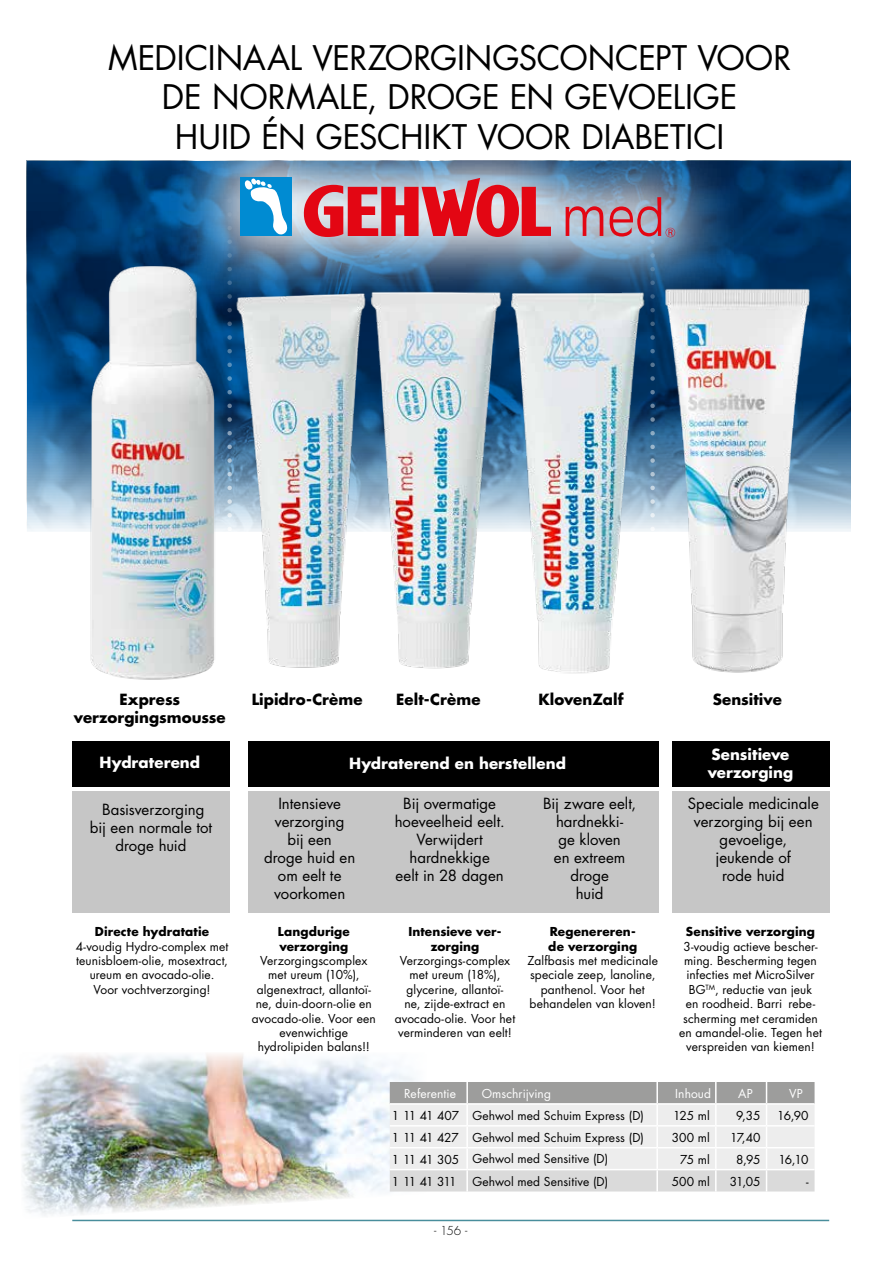
<style>
.page{position:relative;width:893px;height:1263px;background:#fff}
.page>*{position:absolute;margin:0;border:0;box-sizing:border-box;transform-origin:0 0}
.t1{font:33px/39.6px "Futura Std";letter-spacing:-.005em;color:#000;text-align:center}
.t2{font:15px/18px "Futura Std";color:#000;text-align:center}
.t3{font:700 15px/18px "Futura Std";letter-spacing:.005em;color:#000;text-align:center}
.t4{font:700 15px/18px "Futura Std";letter-spacing:.005em;color:#fff}
.t5{font:12px/14.4px "Futura Std";letter-spacing:.01em;color:#000;text-align:center}
.t6{font:700 12px/14.4px "Futura Std";letter-spacing:.01em;color:#000}
.t7{font:12px "Futura Std";letter-spacing:.01em;color:#fff}
.t8{font:300 12px "Futura Std";color:#000}
</style>
<div class="page">
<hr style="left:72px;top:1220px;width:757px;height:1px;background:#498e9c">
<img style="left:21px;top:1054px;width:405px;height:166px">
<svg style="left:27px;top:161px;width:823px;height:370px;background:#164d7e"></svg>
<img style="left:68px;top:240px;width:143px;height:440px">
<img style="left:675px;top:243px;width:167px;height:430px">
<img style="left:511px;top:308px;width:99px;height:366px">
<img style="left:211px;top:308px;width:146px;height:360px">
<img style="left:357px;top:308px;width:146px;height:361px">
<svg style="left:169px;top:160px;width:574px;height:148px;background:#5b80a1"></svg>
<svg style="left:566px;top:206px;width:37px;height:30px"></svg>
<div style="left:240px;top:177px;width:52px;height:59px;background:#008bd2"></div>
<svg style="left:244px;top:179px;width:44px;height:56px"></svg>
<svg style="left:304px;top:178px;width:247px;height:59px;background:#d2606d"></svg>
<svg style="left:390px;top:1082px;width:424px;height:109px;background:#d9d9d9"></svg>
<hr style="left:390px;top:1103px;width:77px;height:2px;background:#fff">
<hr style="left:467px;top:1103px;width:190px;height:2px;background:#fff">
<hr style="left:657px;top:1103px;width:59px;height:2px;background:#fff">
<hr style="left:716px;top:1103px;width:50px;height:2px;background:#fff">
<hr style="left:766px;top:1103px;width:48px;height:2px;background:#fff">
<hr style="left:390px;top:1125px;width:77px;height:1px;background:#fff">
<hr style="left:467px;top:1125px;width:190px;height:1px;background:#fff">
<hr style="left:657px;top:1125px;width:59px;height:1px;background:#fff">
<hr style="left:716px;top:1125px;width:50px;height:1px;background:#fff">
<hr style="left:766px;top:1125px;width:48px;height:1px;background:#fff">
<hr style="left:390px;top:1147px;width:77px;height:1px;background:#fff">
<hr style="left:467px;top:1147px;width:190px;height:1px;background:#fff">
<hr style="left:657px;top:1147px;width:59px;height:1px;background:#fff">
<hr style="left:716px;top:1147px;width:50px;height:1px;background:#fff">
<hr style="left:766px;top:1147px;width:48px;height:1px;background:#fff">
<hr style="left:390px;top:1169px;width:77px;height:1px;background:#fff">
<hr style="left:467px;top:1169px;width:190px;height:1px;background:#fff">
<hr style="left:657px;top:1169px;width:59px;height:1px;background:#fff">
<hr style="left:716px;top:1169px;width:50px;height:1px;background:#fff">
<hr style="left:766px;top:1169px;width:48px;height:1px;background:#fff">
<div style="left:72px;top:791px;width:158px;height:122px;background:#c6c6c6"></div>
<div style="left:672px;top:791px;width:157px;height:122px;background:#c6c6c6"></div>
<div style="left:248px;top:791px;width:411px;height:122px;background:#c6c6c6"></div>
<svg style="left:227px;top:177px;width:5px;height:491px"></svg>
<img style="left:610px;top:177px;width:65px;height:467px">
<div style="left:72px;top:742px;width:158px;height:45px;background:#000"></div>
<div style="left:672px;top:742px;width:157px;height:45px;background:#000"></div>
<div style="left:248px;top:742px;width:411px;height:45px;background:#000"></div>
<h1 class="t1" style="left:108px;top:38px;width:684px">MEDICINAAL VERZORGINGSCONCEPT VOOR<br>DE NORMALE, DROGE EN GEVOELIGE<br>HUID ÉN GESCHIKT VOOR DIABETICI</h1>
<p class="t3" style="left:74px;top:690px;width:153px">Express verzorgingsmousse</p>
<p class="t3" style="left:252px;top:690px;width:112px">Lipidro-Crème</p>
<p class="t3" style="left:396px;top:690px;width:86px">Eelt-Crème</p>
<p class="t3" style="left:538px;top:690px;width:87px">KlovenZalf</p>
<p class="t3" style="left:713px;top:690px;width:71px">Sensitive</p>
<p class="t4" style="left:100px;top:754px;width:102px">Hydraterend</p>
<p class="t4" style="left:349px;top:754px;width:218px">Hydraterend en herstellend</p>
<p class="t4" style="left:708px;top:745px;width:87px">Sensitieve verzorging</p>
<p class="t2" style="left:90px;top:800px;width:124px">Basisverzorging<br>bij een normale tot droge huid</p>
<p class="t6" style="left:95px;top:924px;width:116px">Directe hydratatie</p>
<p class="t5" style="left:76px;top:939px;width:154px">4-voudig Hydro-complex met teunisbloem-olie, mosextract, ureum en avocado-olie.<br>Voor vochtverzorging!</p>
<p class="t2" style="left:264px;top:795px;width:93px">Intensieve verzorging<br>bij een<br>droge huid en om eelt te voorkomen</p>
<p class="t2" style="left:395px;top:795px;width:111px">Bij overmatige hoeveelheid eelt.<br>Verwijdert hardnekkige<br>eelt in 28 dagen</p>
<p class="t2" style="left:543px;top:795px;width:94px">Bij zware eelt, hardnekki-<br>ge kloven<br>en extreem droge<br>huid</p>
<p class="t6" style="left:278px;top:924px;width:73px">Langdurige verzorging</p>
<p class="t5" style="left:252px;top:953px;width:125px">Verzorgingscomplex met ureum (10%), algenextract, allantoï&shy;ne, duin-doorn-olie en avocado-olie. Voor een evenwichtige hydrolipiden balans!!</p>
<p class="t6" style="left:408px;top:924px;width:95px;text-align:center">Intensieve ver&shy;zorging</p>
<p class="t5" style="left:395px;top:953px;width:122px">Verzorgings-complex met ureum (18%), glycerine, allantoï-<br>ne, zijde-extract en avocado-olie. Voor het verminderen van eelt!</p>
<p class="t6" style="left:548px;top:924px;width:90px">Regenereren&shy;de verzorging</p>
<p class="t5" style="left:528px;top:953px;width:132px">Zalfbasis met medicinale speciale zeep, lanoline, panthenol. Voor het behandelen van kloven!</p>
<p class="t2" style="left:688px;top:795px;width:133px">Speciale medicinale verzorging bij een gevoelige,<br>jeukende of<br>rode huid</p>
<p class="t6" style="left:686px;top:924px;width:131px">Sensitive verzorging</p>
<p class="t5" style="left:679px;top:939px;width:144px">3-voudig actieve bescher&shy;ming. Bescherming tegen infecties met MicroSilver<br>BG<sup>TM</sup>, reductie van jeuk<br>en roodheid. Barri rebe&shy;scherming met ceramiden en amandel-olie. Tegen het verspreiden van kiemen!</p>
<p class="t7" style="left:404px;top:1086px;width:53px">Referentie</p>
<p class="t7" style="left:482px;top:1086px;width:71px">Omschrijving</p>
<p class="t7" style="left:675px;top:1086px;width:37px">Inhoud</p>
<p class="t7" style="left:738px;top:1086px;width:16px">AP</p>
<p class="t7" style="left:789px;top:1086px;width:15px">VP</p>
<p class="t5" style="left:392px;top:1108px;width:69px">1 11 41 407</p>
<p class="t5" style="left:673px;top:1108px;width:38px">125 ml</p>
<p class="t5" style="left:736px;top:1108px;width:26px">9,35</p>
<p class="t5" style="left:777px;top:1108px;width:33px">16,90</p>
<p class="t5" style="left:392px;top:1130px;width:69px">1 11 41 427</p>
<p class="t5" style="left:672px;top:1130px;width:40px">300 ml</p>
<p class="t5" style="left:730px;top:1130px;width:32px">17,40</p>
<p class="t5" style="left:392px;top:1152px;width:69px">1 11 41 305</p>
<p class="t5" style="left:680px;top:1152px;width:31px">75 ml</p>
<p class="t5" style="left:736px;top:1152px;width:26px">8,95</p>
<p class="t5" style="left:778px;top:1152px;width:32px">16,10</p>
<p class="t5" style="left:392px;top:1174px;width:66px">1 11 41 311</p>
<p class="t5" style="left:672px;top:1174px;width:40px">500 ml</p>
<p class="t5" style="left:730px;top:1174px;width:32px">31,05</p>
<p class="t5" style="left:806px;top:1174px;width:4px">-</p>
<p class="t5" style="left:472px;top:1105px;width:173px;line-height:21.9px;text-align:left">Gehwol med Schuim Express (D)<br>Gehwol med Schuim Express (D)<br>Gehwol med Sensitive (D)<br>Gehwol med Sensitive (D)</p>
<p class="t8" style="left:434px;top:1224px;width:35px">- 156 -</p>
</div>
